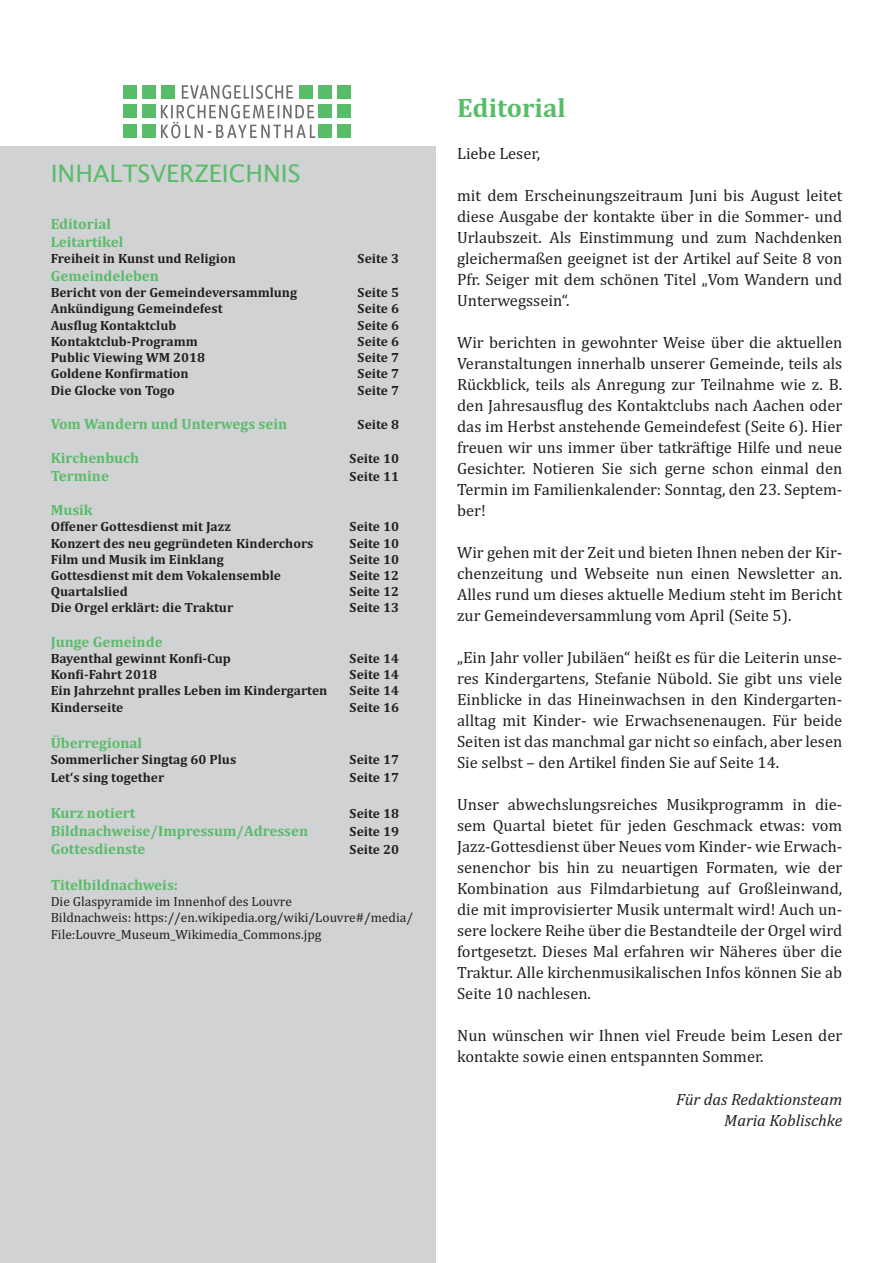
<style>
.page{position:relative;width:893px;height:1263px;background:#fff}
.page>*{position:absolute;margin:0;border:0;box-sizing:border-box;transform-origin:0 0}
.t1{font:700 27px "Cambria";color:#59bc68}
.t2{font:24px "Lucida Sans";color:#59bc68}
.t3{font:16.5px/21px "Cambria";color:#231f20;text-align:justify}
.t4{font:italic 16.5px/21px "Cambria";color:#231f20;text-align:right}
.t5{font:700 15px/18px "Cambria";color:#59bc68}
.t6{font:700 13.5px "Cambria";color:#231f20}
.t7{font:13.5px/16.2px "Cambria";color:#231f20}
</style>
<div class="page">
<div style="left:0;top:146px;width:435px;height:1116px;background:#d1d2d4"></div>
<svg style="left:161px;top:105px;width:154px;height:33px"></svg>
<svg style="left:182px;top:85px;width:111px;height:14px"></svg>
<div style="left:337px;top:85px;width:14px;height:14px;background:#59bc68"></div>
<div style="left:337px;top:104px;width:14px;height:14px;background:#59bc68"></div>
<div style="left:337px;top:124px;width:14px;height:14px;background:#59bc68"></div>
<div style="left:318px;top:85px;width:14px;height:14px;background:#59bc68"></div>
<div style="left:299px;top:85px;width:14px;height:14px;background:#59bc68"></div>
<div style="left:318px;top:104px;width:14px;height:14px;background:#59bc68"></div>
<div style="left:318px;top:124px;width:14px;height:14px;background:#59bc68"></div>
<div style="left:142px;top:85px;width:14px;height:14px;background:#59bc68"></div>
<div style="left:161px;top:85px;width:14px;height:14px;background:#59bc68"></div>
<div style="left:142px;top:104px;width:14px;height:14px;background:#59bc68"></div>
<div style="left:142px;top:124px;width:14px;height:14px;background:#59bc68"></div>
<div style="left:123px;top:85px;width:14px;height:14px;background:#59bc68"></div>
<div style="left:123px;top:104px;width:14px;height:14px;background:#59bc68"></div>
<div style="left:123px;top:124px;width:14px;height:14px;background:#59bc68"></div>
<h2 class="t2" style="left:51px;top:160px;width:251px">INHALTSVERZEICHNIS</h2>
<p class="t5" style="left:51px;top:214px;width:74px">Editorial<br>Leitartikel</p>
<p class="t6" style="left:51px;top:249px;width:187px">Freiheit in Kunst und Religion</p>
<p class="t6" style="left:357px;top:249px;width:43px">Seite 3</p>
<p class="t5" style="left:51px;top:266px;width:110px">Gemeindeleben</p>
<p class="t6" style="left:51px;top:283px;width:248px">Bericht von der Gemeindeversammlung</p>
<p class="t6" style="left:357px;top:283px;width:43px">Seite 5</p>
<p class="t6" style="left:51px;top:299px;width:173px">Ankündigung Gemeindefest</p>
<p class="t6" style="left:357px;top:299px;width:43px">Seite 6</p>
<p class="t6" style="left:51px;top:315px;width:127px">Ausflug Kontaktclub</p>
<p class="t6" style="left:357px;top:315px;width:43px">Seite 6</p>
<p class="t6" style="left:51px;top:331px;width:149px">Kontaktclub-Programm</p>
<p class="t6" style="left:357px;top:331px;width:43px">Seite 6</p>
<p class="t6" style="left:51px;top:348px;width:156px">Public Viewing WM 2018</p>
<p class="t6" style="left:357px;top:348px;width:43px">Seite 7</p>
<p class="t6" style="left:51px;top:364px;width:139px">Goldene Konfirmation</p>
<p class="t6" style="left:357px;top:364px;width:43px">Seite 7</p>
<p class="t6" style="left:51px;top:380px;width:126px">Die Glocke von Togo</p>
<p class="t6" style="left:357px;top:380px;width:43px">Seite 7</p>
<p class="t5" style="left:51px;top:414px;width:238px">Vom Wandern und Unterwegs sein</p>
<p class="t6" style="left:357px;top:414px;width:43px">Seite 8</p>
<p class="t5" style="left:51px;top:448px;width:90px">Kirchenbuch</p>
<p class="t6" style="left:349px;top:448px;width:51px">Seite 10</p>
<p class="t5" style="left:51px;top:466px;width:60px">Termine</p>
<p class="t6" style="left:349px;top:466px;width:51px">Seite 11</p>
<p class="t5" style="left:51px;top:500px;width:44px">Musik</p>
<p class="t6" style="left:51px;top:517px;width:181px">Offener Gottesdienst mit Jazz</p>
<p class="t6" style="left:349px;top:517px;width:51px">Seite 10</p>
<p class="t6" style="left:51px;top:533px;width:264px">Konzert des neu gegründeten Kinderchors</p>
<p class="t6" style="left:349px;top:533px;width:51px">Seite 10</p>
<p class="t6" style="left:51px;top:549px;width:174px">Film und Musik im Einklang</p>
<p class="t6" style="left:349px;top:549px;width:51px">Seite 10</p>
<p class="t6" style="left:51px;top:565px;width:232px">Gottesdienst mit dem Vokalensemble</p>
<p class="t6" style="left:349px;top:565px;width:51px">Seite 12</p>
<p class="t6" style="left:51px;top:582px;width:79px">Quartalslied</p>
<p class="t6" style="left:349px;top:582px;width:51px">Seite 12</p>
<p class="t6" style="left:51px;top:598px;width:184px">Die Orgel erklärt: die Traktur</p>
<p class="t6" style="left:349px;top:598px;width:51px">Seite 13</p>
<p class="t5" style="left:51px;top:632px;width:113px">Junge Gemeinde</p>
<p class="t6" style="left:51px;top:648px;width:182px">Bayenthal gewinnt Konfi-Cup</p>
<p class="t6" style="left:349px;top:648px;width:51px">Seite 14</p>
<p class="t6" style="left:51px;top:664px;width:108px">Konfi-Fahrt 2018</p>
<p class="t6" style="left:349px;top:664px;width:51px">Seite 14</p>
<p class="t6" style="left:51px;top:681px;width:278px">Ein Jahrzehnt pralles Leben im Kindergarten</p>
<p class="t6" style="left:349px;top:681px;width:51px">Seite 14</p>
<p class="t6" style="left:51px;top:697px;width:74px">Kinderseite</p>
<p class="t6" style="left:349px;top:697px;width:51px">Seite 16</p>
<p class="t5" style="left:51px;top:732px;width:93px">Überregional</p>
<p class="t6" style="left:51px;top:749px;width:187px">Sommerlicher Singtag 60 Plus</p>
<p class="t6" style="left:349px;top:749px;width:51px">Seite 17</p>
<p class="t6" style="left:51px;top:767px;width:115px">Let‘s sing together</p>
<p class="t6" style="left:349px;top:767px;width:51px">Seite 17</p>
<p class="t5" style="left:51px;top:803px;width:86px">Kurz notiert</p>
<p class="t6" style="left:349px;top:803px;width:51px">Seite 18</p>
<p class="t5" style="left:51px;top:821px;width:259px">Bildnachweise/Impressum/Adressen</p>
<p class="t6" style="left:349px;top:821px;width:51px">Seite 19</p>
<p class="t5" style="left:51px;top:839px;width:96px">Gottesdienste</p>
<p class="t6" style="left:349px;top:839px;width:51px">Seite 20</p>
<p class="t5" style="left:51px;top:875px;width:129px">Titelbildnachweis:</p>
<p class="t7" style="left:51px;top:893px;width:363px">Die Glaspyramide im Innenhof des Louvre<br>Bildnachweis: https://en.wikipedia.org/wiki/Louvre#/media/<br>File:Louvre_Museum_Wikimedia_Commons.jpg</p>
<h1 class="t1" style="left:457px;top:88px;width:110px">Editorial</h1>
<p class="t3" style="left:457px;top:142px;width:84px">Liebe Leser,</p>
<p class="t3" style="left:457px;top:184px;width:386px">mit dem Erscheinungszeitraum Juni bis August leitet diese Ausgabe der kontakte über in die Sommer- und Urlaubszeit. Als Einstimmung und zum Nachdenken gleichermaßen geeignet ist der Artikel auf Seite 8 von Pfr. Seiger mit dem schönen Titel „Vom Wandern und Unterwegssein“.</p>
<p class="t3" style="left:457px;top:331px;width:386px">Wir berichten in gewohnter Weise über die aktuellen Veranstaltungen innerhalb unserer Gemeinde, teils als Rückblick, teils als Anregung zur Teilnahme wie z. B. den Jahresausflug des Kontaktclubs nach Aachen oder das im Herbst anstehende Gemeindefest (Seite 6). Hier freuen wir uns immer über tatkräftige Hilfe und neue Gesichter. Notieren Sie sich gerne schon einmal den Termin im Familienkalender: Sonntag, den 23. Septem&shy;ber!</p>
<p class="t3" style="left:457px;top:541px;width:386px">Wir gehen mit der Zeit und bieten Ihnen neben der Kir&shy;chenzeitung und Webseite nun einen Newsletter an.<br>Alles rund um dieses aktuelle Medium steht im Bericht zur Gemeindeversammlung vom April (Seite 5).</p>
<p class="t3" style="left:457px;top:646px;width:386px">„Ein Jahr voller Jubiläen“ heißt es für die Leiterin unse&shy;res Kindergartens, Stefanie Nübold. Sie gibt uns viele Einblicke in das Hineinwachsen in den Kindergarten&shy;alltag mit Kinder- wie Erwachsenenaugen. Für beide Seiten ist das manchmal gar nicht so einfach, aber lesen Sie selbst – den Artikel finden Sie auf Seite 14.</p>
<p class="t3" style="left:457px;top:793px;width:386px">Unser abwechslungsreiches Musikprogramm in die&shy;sem Quartal bietet für jeden Geschmack etwas: vom Jazz-Gottesdienst über Neues vom Kinder- wie Erwach&shy;senenchor bis hin zu neuartigen Formaten, wie der Kombination aus Filmdarbietung auf Großleinwand, die mit improvisierter Musik untermalt wird! Auch un&shy;sere lockere Reihe über die Bestandteile der Orgel wird fortgesetzt. Dieses Mal erfahren wir Näheres über die Traktur. Alle kirchenmusikalischen Infos können Sie ab Seite 10 nachlesen.</p>
<p class="t3" style="left:457px;top:1025px;width:386px">Nun wünschen wir Ihnen viel Freude beim Lesen der kontakte sowie einen entspannten Sommer.</p>
<p class="t4" style="left:676px;top:1087px;width:167px">Für das Redaktionsteam<br>Maria Koblischke</p>
</div>
